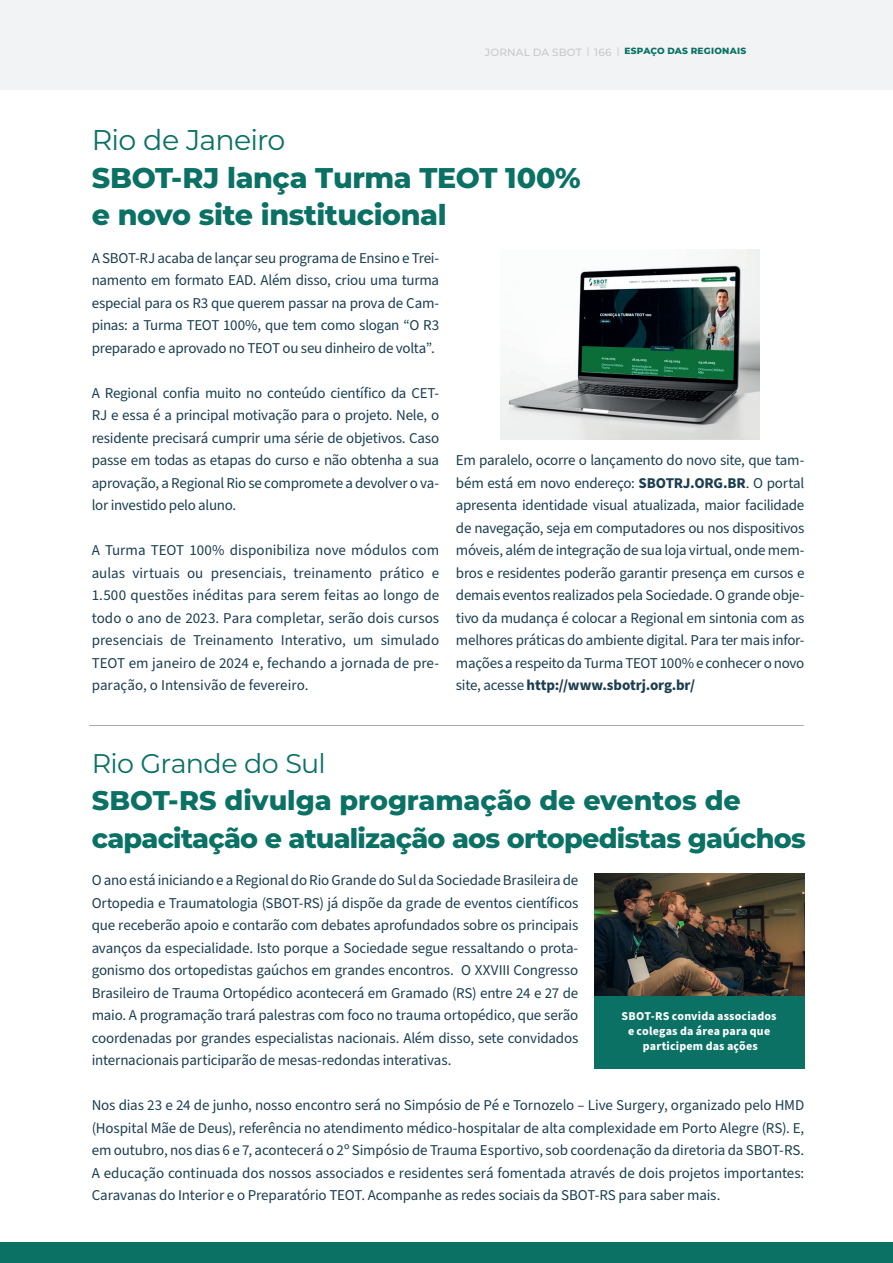
<style>
.page{position:relative;width:893px;height:1263px;background:#fff}
.page>*{position:absolute;margin:0;border:0;box-sizing:border-box;transform-origin:0 0}
.t1{font:800 28.5px/37.5px "Montserrat";letter-spacing:-.015em;color:#0a7164}
.t2{font:28.5px "Montserrat";letter-spacing:-.025em;color:#0a7164}
.t3{font:800 27px/37.5px "Montserrat";letter-spacing:-.025em;color:#0a7164}
.t4{font:27px "Montserrat";letter-spacing:-.025em;color:#0a7164}
.t5{font:15px/22.5px "Source Sans Pro";letter-spacing:-.015em;color:#1c3e50;text-align:justify}
.t6{font:700 12px/15px "Source Sans Pro";letter-spacing:.015em;color:#fff;text-align:center}
.t7{font:800 9px "Montserrat";letter-spacing:.03em;color:#0a7164}
.s1{font-weight:500;font-size:10.5px;color:#c7c8ca}
.s2{font-weight:500;color:#c7c8ca}
.s3{font-weight:700}
</style>
<div class="page">
<div style="left:0;top:0;width:893px;height:90px;background:#f2f3f4"></div>
<div style="left:0;top:1242px;width:893px;height:21px;background:#0a7164"></div>
<img style="left:501px;top:249px;width:259px;height:191px">
<hr style="left:89px;top:725px;width:715px;height:1px;background:#a8a9ad">
<img style="left:594px;top:874px;width:210px;height:122px">
<div style="left:594px;top:996px;width:210px;height:72px;background:#0a7164"></div>
<p class="t7" style="left:485px;top:44px;width:263px"><span class="s1">JORNAL DA SBOT</span> <span class="s2">|</span> <span class="s1">166</span> <span class="s2">|</span> ESPAÇO DAS REGIONAIS</p>
<h1 class="t2" style="left:92px;top:120px;width:195px">Rio de Janeiro</h1>
<h1 class="t1" style="left:92px;top:157px;width:491px">SBOT-RJ lança Turma TEOT 100% e novo site institucional</h1>
<p class="t5" style="left:92px;top:247px;width:349px">A SBOT-RJ acaba de lançar seu programa de Ensino e Trei&shy;namento em formato EAD. Além disso, criou uma turma especial para os R3 que querem passar na prova de Cam&shy;pinas: a Turma TEOT 100%, que tem como slogan “O R3 preparado e aprovado no TEOT ou seu dinheiro de volta”.</p>
<p class="t5" style="left:92px;top:382px;width:349px">A Regional confia muito no conteúdo científico da CET-RJ e essa é a principal motivação para o projeto. Nele, o residente precisará cumprir uma série de objetivos. Caso passe em todas as etapas do curso e não obtenha a sua aprovação, a Regional Rio se compromete a devolver o va&shy;lor investido pelo aluno.</p>
<p class="t5" style="left:92px;top:539px;width:349px">A Turma TEOT 100% disponibiliza nove módulos com aulas virtuais ou presenciais, treinamento prático e 1.500 questões inéditas para serem feitas ao longo de todo o ano de 2023. Para completar, serão dois cursos presenciais de Treinamento Interativo, um simulado TEOT em janeiro de 2024 e, fechando a jornada de pre&shy;paração, o Intensivão de fevereiro.</p>
<p class="t5" style="left:456px;top:449px;width:350px">Em paralelo, ocorre o lançamento do novo site, que tam&shy;bém está em novo endereço: <span class="s3">SBOTRJ.ORG.BR</span>. O portal apresenta identidade visual atualizada, maior facilidade de navegação, seja em computadores ou nos dispositivos móveis, além de integração de sua loja virtual, onde mem&shy;bros e residentes poderão garantir presença em cursos e demais eventos realizados pela Sociedade. O grande obje&shy;tivo da mudança é colocar a Regional em sintonia com as melhores práticas do ambiente digital. Para ter mais infor&shy;mações a respeito da Turma TEOT 100% e conhecer o novo site, acesse <span class="s3">http://www.sbotrj.org.br/</span></p>
<h2 class="t4" style="left:92px;top:744px;width:236px">Rio Grande do Sul</h2>
<h2 class="t3" style="left:92px;top:780px;width:716px">SBOT-RS divulga programação de eventos de capacitação e atualização aos ortopedistas gaúchos</h2>
<p class="t5" style="left:92px;top:869px;width:488px">O ano está iniciando e a Regional do Rio Grande do Sul da Sociedade Brasileira de Ortopedia e Traumatologia (SBOT-RS) já dispõe da grade de eventos científicos que receberão apoio e contarão com debates aprofundados sobre os principais avanços da especialidade. Isto porque a Sociedade segue ressaltando o prota&shy;gonismo dos ortopedistas gaúchos em grandes encontros. O XXVIII Congresso Brasileiro de Trauma Ortopédico acontecerá em Gramado (RS) entre 24 e 27 de maio. A programação trará palestras com foco no trauma ortopédico, que serão coordenadas por grandes especialistas nacionais. Além disso, sete convidados internacionais participarão de mesas-redondas interativas.</p>
<p class="t6" style="left:622px;top:1009px;width:157px">SBOT-RS convida associados e colegas da área para que participem das ações</p>
<p class="t5" style="left:92px;top:1094px;width:714px">Nos dias 23 e 24 de junho, nosso encontro será no Simpósio de Pé e Tornozelo – Live Surgery, organizado pelo HMD (Hospital Mãe de Deus), referência no atendimento médico-hospitalar de alta complexidade em Porto Alegre (RS). E, em outubro, nos dias 6 e 7, acontecerá o 2º Simpósio de Trauma Esportivo, sob coordenação da diretoria da SBOT-RS.<br>A educação continuada dos nossos associados e residentes será fomentada através de dois projetos importantes:<br>Caravanas do Interior e o Preparatório TEOT. Acompanhe as redes sociais da SBOT-RS para saber mais.</p>
</div>
